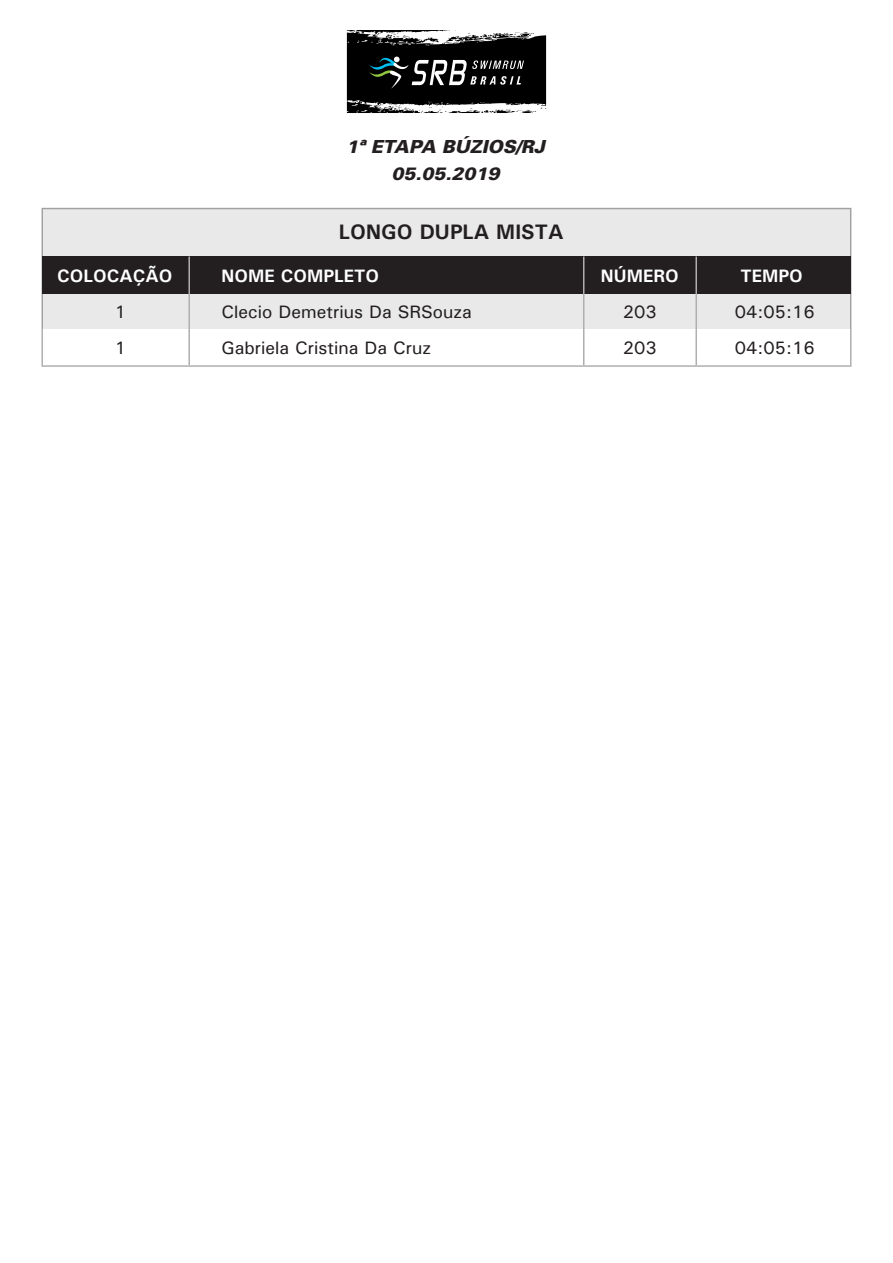
<style>
.page{position:relative;width:893px;height:1263px;background:#fff}
.page>*{position:absolute;margin:0;border:0;box-sizing:border-box;transform-origin:0 0}
.t1{font:700 21px "Univers";color:#231f20}
.t2{font:18px/36px "Univers";color:#231f20}
.t3{font:700 18px "Univers";color:#fff}
.t4{font:italic 900 18px/27.3px "Univers";color:#231f20;text-align:center}
</style>
<div class="page">
<div style="left:41px;top:208px;width:810px;height:159px;border:2px solid #b0afaf"></div>
<div style="left:42px;top:294px;width:809px;height:34px;background:#e9e9e9"></div>
<div style="left:42px;top:256px;width:809px;height:38px;background:#231f20"></div>
<div style="left:42px;top:208px;width:809px;height:48px;background:#e9e9e9"></div>
<hr style="left:188px;top:257px;width:2px;height:108px;background:#b0afaf">
<hr style="left:583px;top:257px;width:1px;height:108px;background:#b0afaf">
<hr style="left:695px;top:257px;width:2px;height:108px;background:#b0afaf">
<svg style="left:347px;top:30px;width:199px;height:83px"></svg>
<p class="t3" style="left:57px;top:265px;width:117px">COLOCAÇÃO</p>
<p class="t2" style="left:115px;top:293px;width:13px">1<br>1</p>
<p class="t4" style="left:346px;top:133px;width:200px">1ª ETAPA BÚZIOS/RJ<br>05.05.2019</p>
<p class="t1" style="left:339px;top:218px;width:226px">LONGO DUPLA MISTA</p>
<p class="t3" style="left:221px;top:265px;width:159px">NOME COMPLETO</p>
<p class="t2" style="left:221px;top:293px;width:252px">Clecio Demetrius Da SRSouza<br>Gabriela Cristina Da Cruz</p>
<p class="t3" style="left:601px;top:265px;width:79px">NÚMERO</p>
<p class="t2" style="left:623px;top:293px;width:35px">203<br>203</p>
<p class="t3" style="left:740px;top:265px;width:64px">TEMPO</p>
<p class="t2" style="left:735px;top:293px;width:81px">04:05:16<br>04:05:16</p>
</div>
